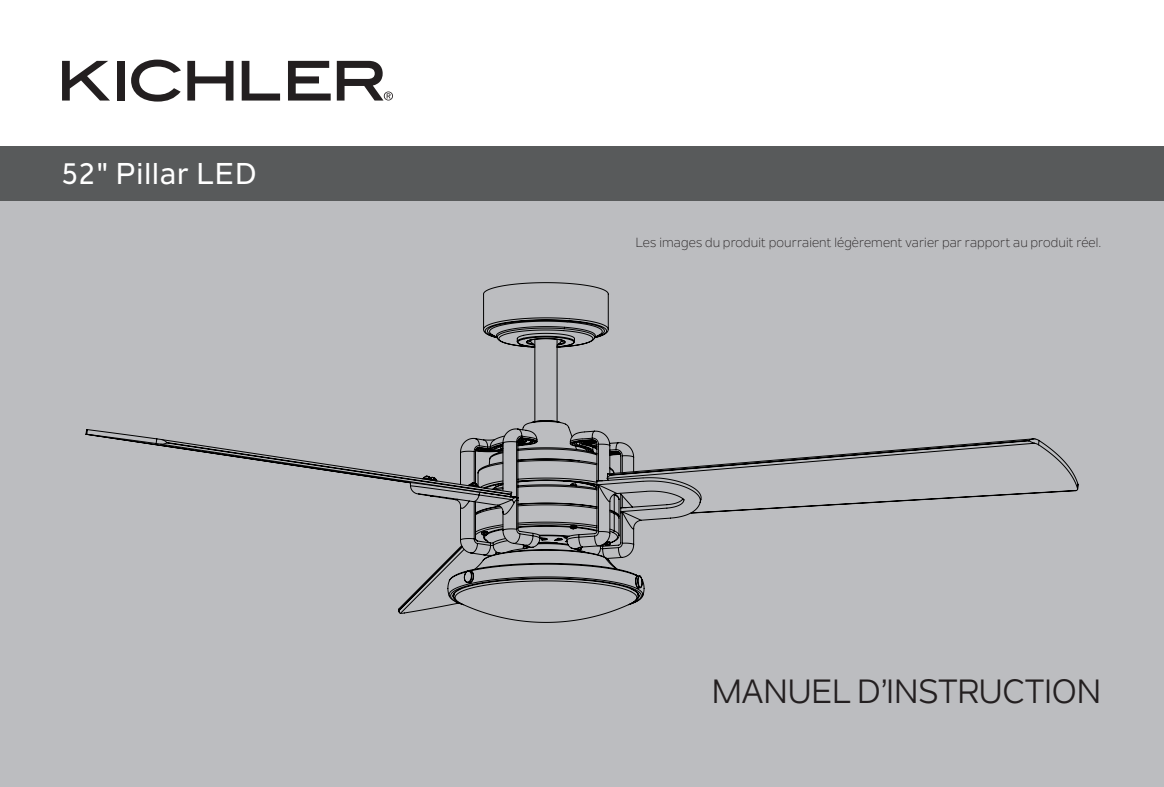
<style>
.page{position:relative;width:1164px;height:787px;background:#fff}
.page>*{position:absolute;margin:0;border:0;box-sizing:border-box;transform-origin:0 0}
.Cover_-_Instruction{font:33.25px "Nolan Next";letter-spacing:-.02em;color:#231f20}
.Cover_-_Fan_Name{font:500 29.75px "Nolan Next";letter-spacing:.03em;color:#fff}
.Cover_-_Disclaimer{font:13.12px "Nolan Next";letter-spacing:.01em;color:#231f20}
</style>
<div class="page">
<div style="left:0;top:173px;width:1163px;height:613px;background:#bcbdc0"></div>
<div style="left:0;top:146px;width:1163px;height:54px;background:#585a5b"></div>
<svg style="left:62px;top:61px;width:48px;height:39px"></svg>
<div style="left:117px;top:61px;width:7px;height:39px;background:#231f20"></div>
<svg style="left:131px;top:60px;width:50px;height:41px"></svg>
<svg style="left:187px;top:61px;width:46px;height:39px"></svg>
<svg style="left:242px;top:61px;width:38px;height:39px"></svg>
<svg style="left:288px;top:61px;width:42px;height:39px"></svg>
<svg style="left:337px;top:61px;width:56px;height:39px"></svg>
<svg style="left:85px;top:282px;width:993px;height:341px"></svg>
<p class="Cover_-_Fan_Name" style="left:62px;top:156px;width:196px">52" Pillar LED</p>
<p class="Cover_-_Disclaimer" style="left:635px;top:234px;width:467px">Les images du produit pourraient légèrement varier par rapport au produit réel.</p>
<p class="Cover_-_Instruction" style="left:711px;top:671px;width:391px">MANUEL D’INSTRUCTION</p>
</div>
